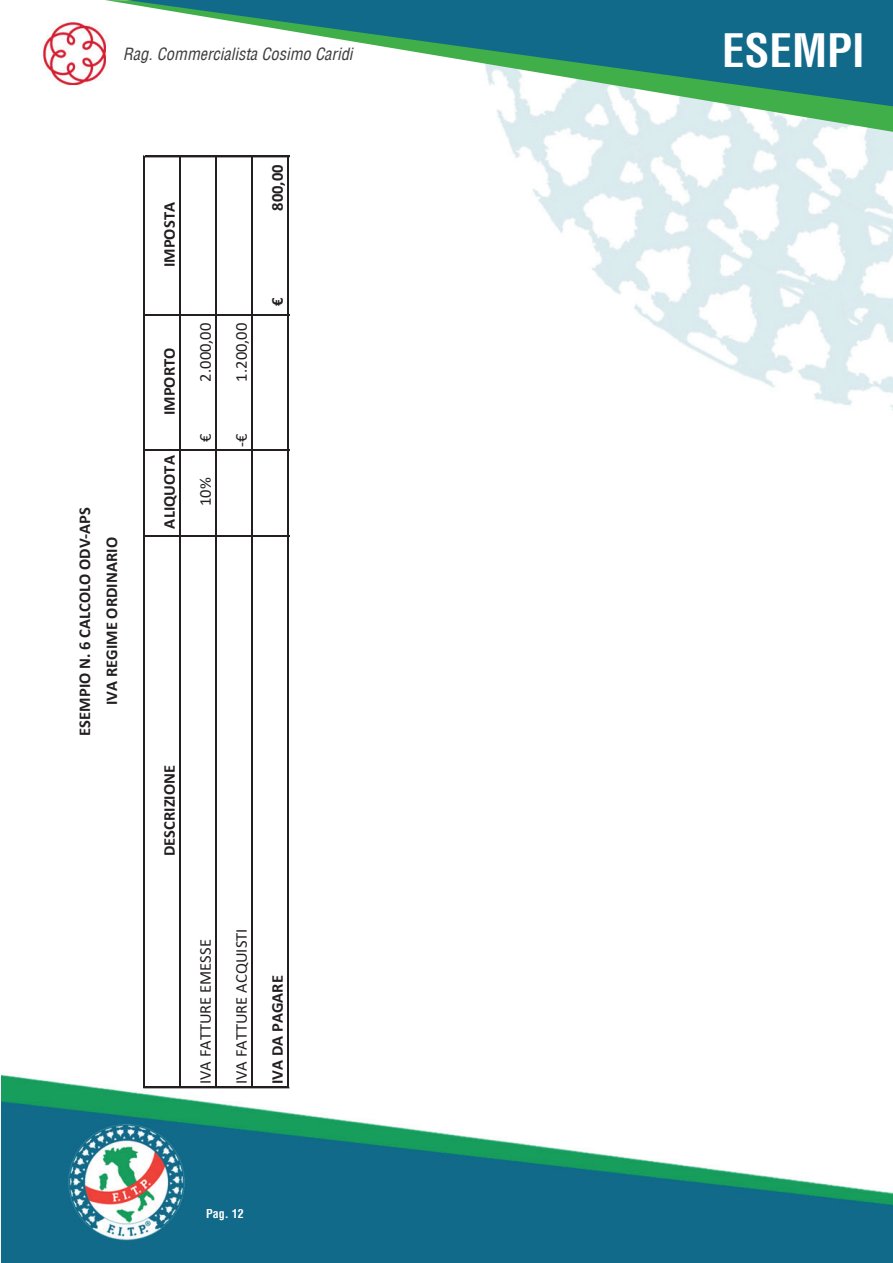
<style>
.page{position:relative;width:893px;height:1263px;background:#fff}
.page>*{position:absolute;margin:0;border:0;box-sizing:border-box;transform-origin:0 0}
.t1{font:700 condensed 45px "Helvetica LT";color:#fff}
.t2{font:700 16.5px/27px "Calibri";color:#231f20;text-align:center}
.t3{font:16.5px/36px "Calibri";color:#231f20}
.t4{font:italic condensed 16.5px "Helvetica LT";color:#3e3e3f}
.t5{font:700 condensed 12px "Helvetica LT";color:#fff}
</style>
<div class="page">
<img style="left:2px;top:22px;width:891px;height:1241px">
<svg style="left:105px;top:0;width:788px;height:132px"></svg>
<svg style="left:126px;top:0;width:767px;height:106px"></svg>
<hr style="left:144px;top:1086px;width:145px;height:2px;background:#231f20">
<hr style="left:145px;top:536px;width:144px;height:1px;background:#231f20">
<hr style="left:145px;top:535px;width:144px;height:1px;background:#231f20">
<hr style="left:145px;top:450px;width:144px;height:1px;background:#231f20">
<hr style="left:145px;top:449px;width:144px;height:1px;background:#231f20">
<hr style="left:145px;top:315px;width:144px;height:1px;background:#231f20">
<hr style="left:145px;top:314px;width:144px;height:1px;background:#231f20">
<hr style="left:145px;top:157px;width:144px;height:1px;background:#231f20">
<hr style="left:145px;top:156px;width:144px;height:1px;background:#231f20">
<hr style="left:143px;top:156px;width:1px;height:930px;background:#231f20">
<hr style="left:144px;top:156px;width:1px;height:930px;background:#231f20">
<hr style="left:179px;top:156px;width:1px;height:930px;background:#231f20">
<hr style="left:180px;top:156px;width:1px;height:930px;background:#231f20">
<hr style="left:215px;top:156px;width:1px;height:930px;background:#231f20">
<hr style="left:216px;top:156px;width:1px;height:930px;background:#231f20">
<hr style="left:251px;top:156px;width:1px;height:930px;background:#231f20">
<hr style="left:252px;top:156px;width:1px;height:930px;background:#231f20">
<hr style="left:287px;top:156px;width:1px;height:930px;background:#231f20">
<hr style="left:288px;top:156px;width:1px;height:930px;background:#231f20">
<p class="t4" style="left:123px;top:44px;width:231px">Rag. Commercialista Cosimo Caridi</p>
<p class="t2" style="left:71px;top:735px;width:230px;rotate:-90deg">ESEMPIO N. 6 CALCOLO ODV-APS<br>IVA REGIME ORDINARIO</p>
<p class="t2" style="left:156px;top:267px;width:67px;rotate:-90deg">IMPOSTA</p>
<p class="t2" style="left:156px;top:415px;width:69px;rotate:-90deg">IMPORTO</p>
<p class="t2" style="left:156px;top:528px;width:75px;rotate:-90deg">ALIQUOTA</p>
<p class="t2" style="left:264px;top:211px;width:48px;rotate:-90deg">800,00</p>
<p class="t3" style="left:187px;top:381px;width:60px;rotate:-90deg">2.000,00</p>
<p class="t3" style="left:187px;top:442px;width:10px;rotate:-90deg">€</p>
<p class="t3" style="left:187px;top:506px;width:30px;rotate:-90deg">10%</p>
<p class="t3" style="left:223px;top:381px;width:60px;rotate:-90deg">1.200,00</p>
<p class="t3" style="left:223px;top:447px;width:15px;rotate:-90deg">-€</p>
<p class="t2" style="left:264px;top:306px;width:10px;rotate:-90deg">€</p>
<p class="t2" style="left:156px;top:856px;width:93px;rotate:-90deg">DESCRIZIONE</p>
<p class="t3" style="left:187px;top:1084px;width:157px;rotate:-90deg">IVA FATTURE EMESSE<br>IVA FATTURE ACQUISTI</p>
<p class="t2" style="left:264px;top:1084px;width:110px;rotate:-90deg">IVA DA PAGARE</p>
<p class="t5" style="left:206px;top:1206px;width:39px">Pag. 12</p>
<h1 class="t1" style="left:722px;top:23px;width:144px">ESEMPI</h1>
</div>
